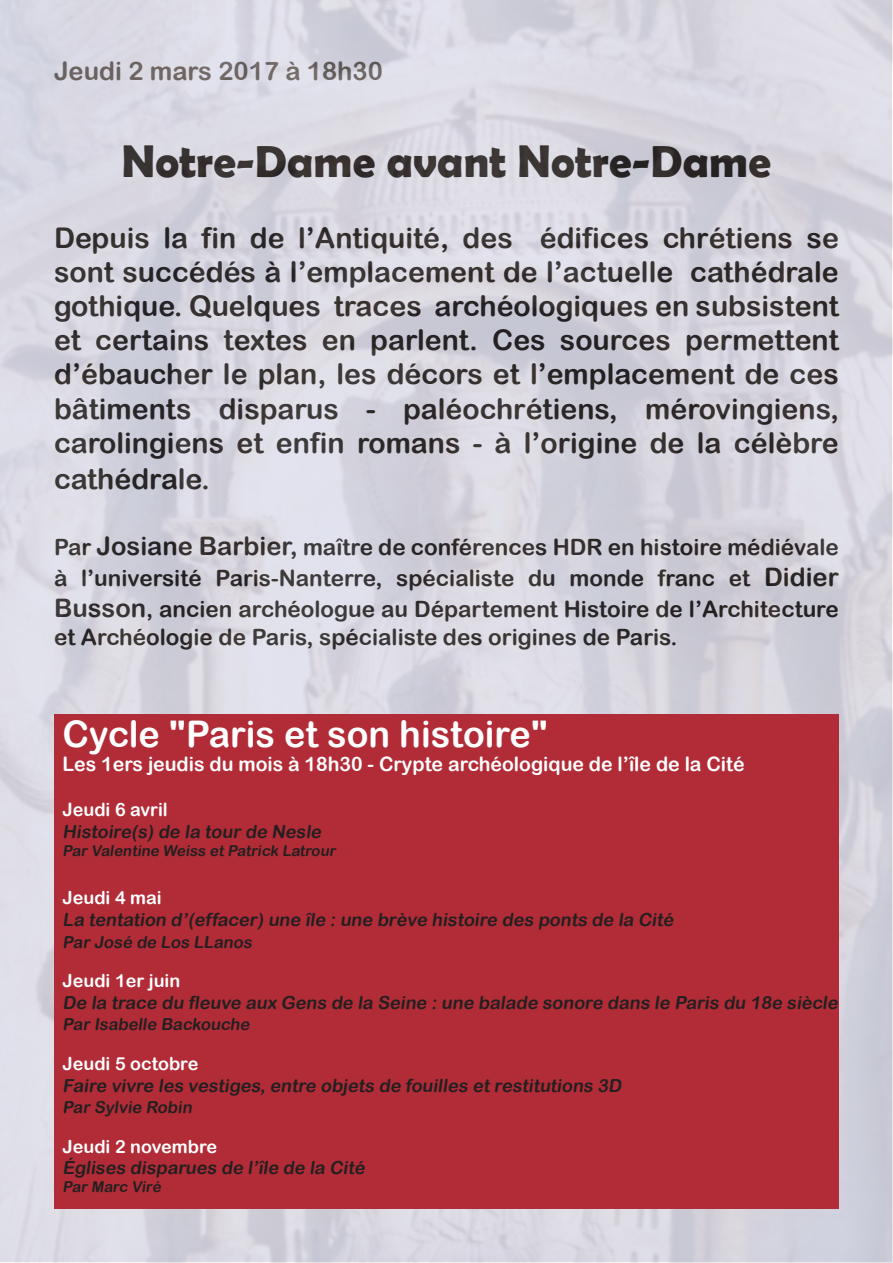
<style>
.page{position:relative;width:893px;height:1263px;background:#fff}
.page>*{position:absolute;margin:0;border:0;box-sizing:border-box;transform-origin:0 0}
.t1{font:700 45px "Berlin Sans FB Demi";color:#231f20}
.t2{font:36.75px "Arial Rounded MT Bold";color:#fff}
.t3{font:28.5px/34.5px "Arial Rounded MT Bold";color:#231f20;text-align:justify}
.t4{font:25.5px "Arial Rounded MT Bold";color:#615856}
.t5{font:22.5px/30.6px "Arial Rounded MT Bold";color:#231f20;text-align:justify}
.t6{font:19.95px "Arial Rounded MT Bold";color:#fff}
.t7{font:18.3px "Arial Rounded MT Bold";color:#fff}
.t8{font:18px "Arial Rounded MT Bold";color:#231f20}
.t9{font:18px "Arial Rounded MT Bold";color:#fff}
.t10{font:16.5px "Arial Rounded MT Bold";color:#231f20}
.t11{font:15px "Arial Rounded MT Bold";color:#231f20}
.s1{font-size:25.5px}
</style>
<div class="page">
<div style="left:54px;top:714px;width:785px;height:495px;background:#b12c37"></div>
<p class="t4" style="left:54px;top:56px;width:330px">Jeudi 2 mars 2017 à 18h30</p>
<p class="t1" style="left:122px;top:136px;width:651px">Notre-Dame avant Notre-Dame</p>
<p class="t3" style="left:54px;top:220px;width:786px">Depuis la fin de l’Antiquité, des édifices chrétiens se sont succédés à l’emplacement de l’actuelle cathédrale gothique. Quelques traces archéologiques en subsistent et certains textes en parlent. Ces sources permettent d’ébaucher le plan, les décors et l’emplacement de ces bâtiments disparus - paléochrétiens, mérovingiens, carolingiens et enfin romans - à l’origine de la célèbre cathédrale.</p>
<p class="t5" style="left:54px;top:532px;width:786px">Par <span class="s1">Josiane Barbier,</span> maître de conférences HDR en histoire médiévale à l’université Paris-Nanterre, spécialiste du monde franc et <span class="s1">Didier Busson</span>, ancien archéologue au Département Histoire de l’Architecture</p>
<p class="t5" style="left:54px;top:621px;width:625px">et Archéologie de Paris, spécialiste des origines de Paris.</p>
<p class="t2" style="left:63px;top:712px;width:487px">Cycle "Paris et son histoire"</p>
<p class="t6" style="left:63px;top:752px;width:684px">Les 1ers jeudis du mois à 18h30 - Crypte archéologique de l’île de la Cité</p>
<p class="t7" style="left:63px;top:799px;width:107px">Jeudi 6 avril</p>
<p class="t8" style="left:63px;top:821px;width:263px">Histoire(s) de la tour de Nesle</p>
<p class="t11" style="left:63px;top:842px;width:277px">Par Valentine Weiss et Patrick Latrour</p>
<p class="t9" style="left:63px;top:887px;width:101px">Jeudi 4 mai</p>
<p class="t8" style="left:63px;top:909px;width:615px">La tentation d’(effacer) une île : une brève histoire des ponts de la Cité</p>
<p class="t10" style="left:63px;top:932px;width:194px">Par José de Los LLanos</p>
<p class="t9" style="left:63px;top:970px;width:119px">Jeudi 1er juin</p>
<p class="t8" style="left:63px;top:992px;width:780px">De la trace du fleuve aux Gens de la Seine : une balade sonore dans le Paris du 18e siècle</p>
<p class="t10" style="left:63px;top:1015px;width:191px">Par Isabelle Backouche</p>
<p class="t9" style="left:63px;top:1053px;width:137px">Jeudi 5 octobre</p>
<p class="t8" style="left:63px;top:1075px;width:563px">Faire vivre les vestiges, entre objets de fouilles et restitutions 3D</p>
<p class="t10" style="left:63px;top:1098px;width:134px">Par Sylvie Robin</p>
<p class="t9" style="left:63px;top:1136px;width:156px">Jeudi 2 novembre</p>
<p class="t8" style="left:63px;top:1157px;width:307px">Églises disparues de l’île de la Cité</p>
<p class="t11" style="left:63px;top:1178px;width:103px">Par Marc Viré</p>
</div>
